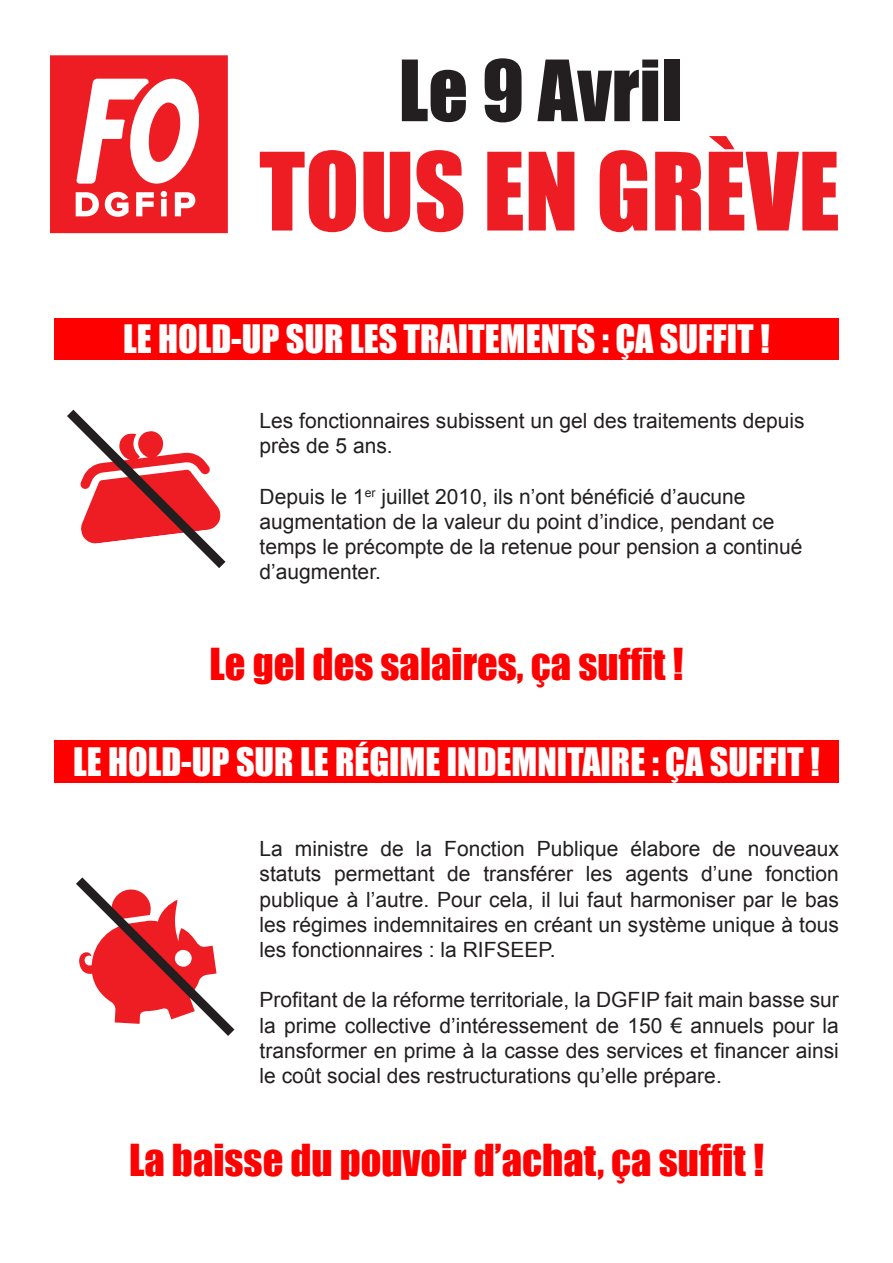
<style>
.page{position:relative;width:893px;height:1263px;background:#fff}
.page>*{position:absolute;margin:0;border:0;box-sizing:border-box;transform-origin:0 0}
.t1{font:78px "Impact";color:#231f20}
.Titre_1{font:40.5px "Impact";color:#f00}
.Titre_1-2{font:36px "Impact";color:#fff}
.t2{font:21px/25.2px "Arial";color:#231f20}
</style>
<div class="page">
<div style="left:54px;top:318px;width:785px;height:41px;background:#f00"></div>
<div style="left:54px;top:740px;width:785px;height:42px;background:#f00"></div>
<div style="left:49px;top:54px;width:180px;height:180px;background:#ee1d23;border:1px solid #fff"></div>
<svg style="left:76px;top:192px;width:23px;height:24px"></svg>
<svg style="left:105px;top:192px;width:24px;height:25px"></svg>
<svg style="left:136px;top:192px;width:18px;height:24px"></svg>
<svg style="left:161px;top:191px;width:6px;height:25px"></svg>
<svg style="left:175px;top:192px;width:20px;height:24px"></svg>
<svg style="left:76px;top:79px;width:123px;height:105px"></svg>
<svg style="left:260px;top:150px;width:96px;height:82px"></svg>
<svg style="left:363px;top:152px;width:47px;height:80px;background:#f04045"></svg>
<svg style="left:416px;top:150px;width:47px;height:82px"></svg>
<svg style="left:487px;top:152px;width:36px;height:78px"></svg>
<svg style="left:529px;top:152px;width:45px;height:78px;background:#ef353b"></svg>
<svg style="left:600px;top:150px;width:47px;height:82px"></svg>
<svg style="left:655px;top:152px;width:46px;height:78px;background:#f0393e"></svg>
<svg style="left:709px;top:136px;width:129px;height:94px"></svg>
<svg style="left:67px;top:409px;width:159px;height:159px"></svg>
<svg style="left:76px;top:877px;width:159px;height:159px"></svg>
<p class="t1" style="left:399px;top:30px;width:285px">Le 9 Avril</p>
<p class="Titre_1-2" style="left:123px;top:311px;width:648px">LE HOLD-UP SUR LES TRAITEMENTS : ÇA SUFFIT !</p>
<p class="t2" style="left:260px;top:408px;width:547px">Les fonctionnaires subissent un gel des traitements depuis près de 5 ans.</p>
<p class="t2" style="left:260px;top:484px;width:544px">Depuis le 1<sup>er</sup> juillet 2010, ils n’ont bénéficié d’aucune augmentation de la valeur du point d’indice, pendant ce temps le précompte de la retenue pour pension a continué d’augmenter.</p>
<p class="Titre_1" style="left:209px;top:633px;width:476px">Le gel des salaires, ça suffit !</p>
<p class="Titre_1-2" style="left:73px;top:733px;width:748px">LE HOLD-UP SUR LE RÉGIME INDEMNITAIRE : ÇA SUFFIT !</p>
<p class="t2" style="left:260px;top:836px;width:581px;text-align:justify">La ministre de la Fonction Publique élabore de nouveaux statuts permettant de transférer les agents d’une fonction publique à l’autre. Pour cela, il lui faut harmoniser par le bas les régimes indemnitaires en créant un système unique à tous les fonctionnaires : la RIFSEEP.</p>
<p class="t2" style="left:260px;top:987px;width:581px;text-align:justify">Profitant de la réforme territoriale, la DGFIP fait main basse sur la prime collective d’intéressement de 150 € annuels pour la transformer en prime à la casse des services et financer ainsi le coût social des restructurations qu’elle prépare.</p>
<p class="Titre_1" style="left:129px;top:1128px;width:636px">La baisse du pouvoir d’achat, ça suffit !</p>
</div>
